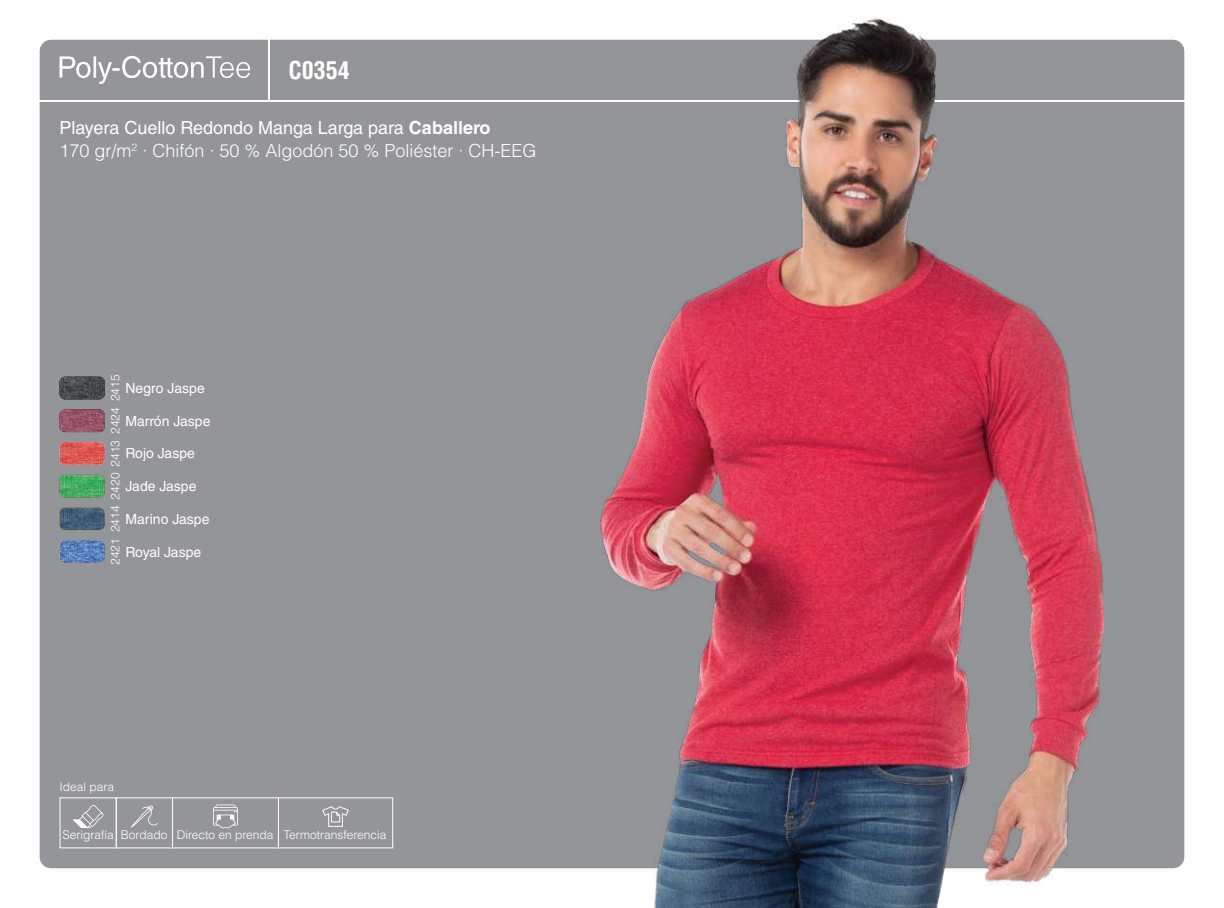
<style>
.page{position:relative;width:1224px;height:908px;background:#fff}
.page>*{position:absolute;margin:0;border:0;box-sizing:border-box;transform-origin:0 0}
.t1{font:700 condensed 24px "Helvetica LT Std";color:#fff}
.t2{font:300 18px/23.2px "Helvetica LT Std";color:#fff}
.t3{font:14px "Helvetica LT Std";color:#fff}
.t4{font:14px "Helvetica";color:#fff}
.t5{font:300 12px "Helvetica LT Std";color:#fff}
.s1{font-weight:400}
.s2{font-weight:700}
</style>
<div class="page">
<div style="left:40px;top:40px;width:1144px;height:827px;background:#939598;border-radius:11px"></div>
<div style="left:116px;top:797px;width:57px;height:51px;border:1px solid #fff"></div>
<div style="left:172px;top:797px;width:107px;height:51px;border:1px solid #fff"></div>
<div style="left:278px;top:797px;width:115px;height:51px;border:1px solid #fff"></div>
<svg style="left:131px;top:805px;width:27px;height:22px"></svg>
<svg style="left:213px;top:804px;width:25px;height:24px"></svg>
<svg style="left:322px;top:806px;width:27px;height:20px"></svg>
<div style="left:60px;top:797px;width:57px;height:51px;border:1px solid #fff"></div>
<svg style="left:73px;top:805px;width:30px;height:22px"></svg>
<hr style="left:0;top:100px;width:1224px;height:1px;background:#fff">
<hr style="left:269px;top:0;width:1px;height:101px;background:#fff">
<img style="left:60px;top:409px;width:45px;height:23px">
<img style="left:60px;top:376px;width:45px;height:23px">
<img style="left:60px;top:442px;width:45px;height:22px">
<img style="left:60px;top:474px;width:45px;height:23px">
<img style="left:60px;top:507px;width:45px;height:23px">
<img style="left:60px;top:540px;width:45px;height:22px">
<svg style="left:60px;top:56px;width:190px;height:28px"></svg>
<img style="left:600px;top:18px;width:504px;height:889px">
<h1 class="t1" style="left:288px;top:55px;width:63px">C0354</h1>
<p class="t2" style="left:60px;top:115px;width:478px"><span class="s1">Playera Cuello Redondo Manga Larga para</span> <span class="s2">Caballero<br></span>170 gr/m<sup>2</sup> · Chifón · 50 % Algodón 50 % Poliéster · CH-EEG</p>
<p class="t5" style="left:108px;top:401px;width:28px;rotate:-90deg">2415</p>
<p class="t5" style="left:108px;top:434px;width:28px;rotate:-90deg">2424</p>
<p class="t5" style="left:108px;top:466px;width:28px;rotate:-90deg">2413</p>
<p class="t5" style="left:108px;top:499px;width:28px;rotate:-90deg">2420</p>
<p class="t5" style="left:108px;top:532px;width:28px;rotate:-90deg">2414</p>
<p class="t5" style="left:108px;top:564px;width:28px;rotate:-90deg">2421</p>
<p class="t4" style="left:125px;top:382px;width:81px">Negro Jaspe</p>
<p class="t3" style="left:125px;top:412px;width:87px">Marrón Jaspe</p>
<p class="t3" style="left:125px;top:445px;width:71px">Rojo Jaspe</p>
<p class="t3" style="left:125px;top:478px;width:73px">Jade Jaspe</p>
<p class="t3" style="left:125px;top:510px;width:85px">Marino Jaspe</p>
<p class="t3" style="left:125px;top:543px;width:77px">Royal Jaspe</p>
<p class="t5" style="left:60px;top:779px;width:56px">Ideal para</p>
<p class="t5" style="left:62px;top:827px;width:326px">Serigrafía Bordado Directo en prenda Termotransferencia</p>
</div>
